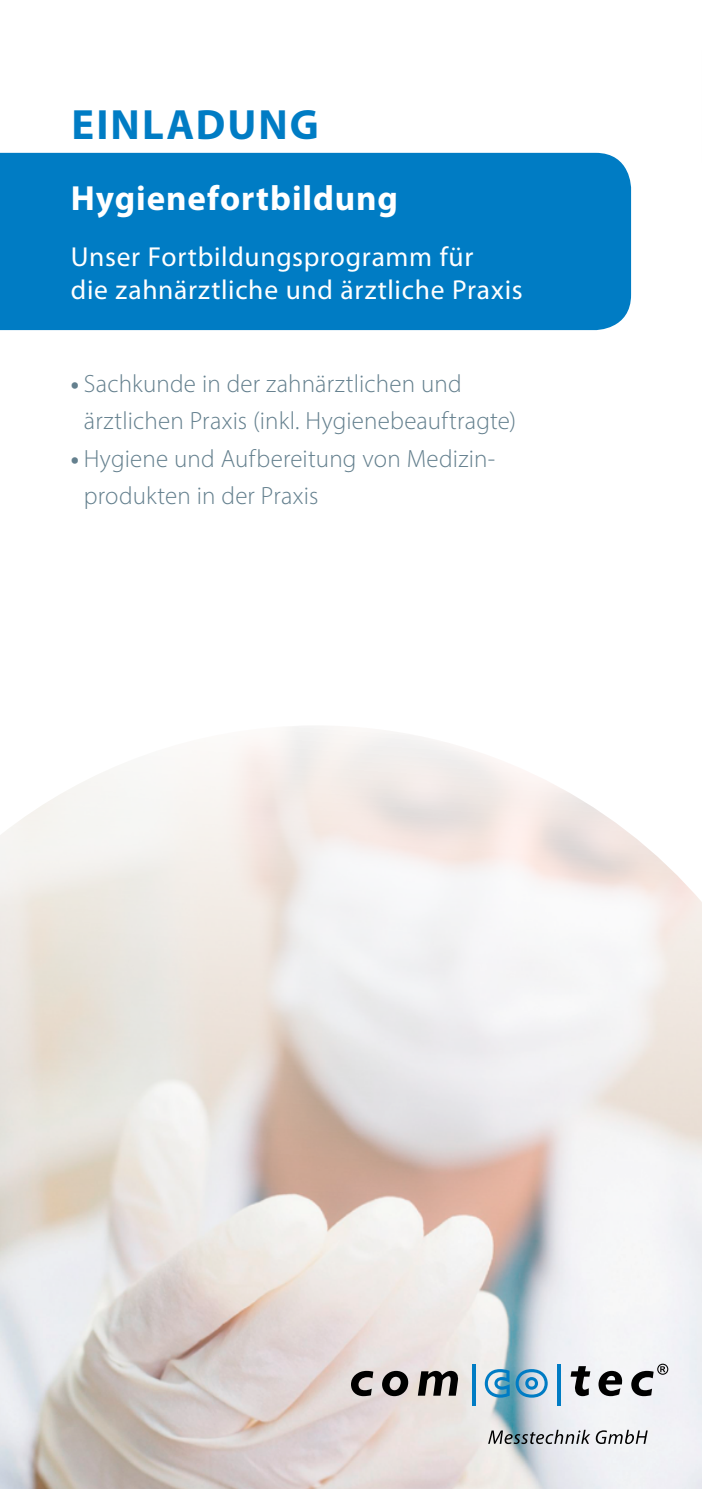
<style>
.page{position:relative;width:702px;height:1489px;background:#fff}
.page>*{position:absolute;margin:0;border:0;box-sizing:border-box;transform-origin:0 0}
.t1{font:700 42.5px "Myriad Pro";letter-spacing:.05em;color:#007cc4}
.t2{font:700 35px "Myriad Pro";letter-spacing:.025em;color:#fff}
.t3{font:27.5px/33px "Myriad Pro";letter-spacing:.025em;color:#fff}
.t4{font:300 25px/37.5px "Myriad Pro";letter-spacing:.005em;color:#64808e}
.s1{font-weight:700}
</style>
<div class="page">
<img style="left:0;top:726px;width:702px;height:762px">
<div style="left:0;top:153px;width:631px;height:177px;background:#007cc4"></div>
<svg style="left:351px;top:1370px;width:22px;height:25px"></svg>
<svg style="left:382px;top:1370px;width:26px;height:25px"></svg>
<svg style="left:418px;top:1370px;width:40px;height:25px"></svg>
<hr style="left:472px;top:1364px;width:3px;height:41px;background:#007cc4">
<svg style="left:484px;top:1368px;width:25px;height:29px"></svg>
<svg style="left:515px;top:1368px;width:32px;height:29px"></svg>
<hr style="left:557px;top:1364px;width:3px;height:41px;background:#007cc4">
<svg style="left:570px;top:1365px;width:20px;height:30px"></svg>
<svg style="left:598px;top:1370px;width:25px;height:25px"></svg>
<svg style="left:631px;top:1363px;width:37px;height:32px"></svg>
<svg style="left:488px;top:1429px;width:159px;height:14px"></svg>
<p class="t1" style="left:71px;top:97px;width:249px">EINLADUNG</p>
<p class="t2" style="left:71px;top:176px;width:328px">Hygienefortbildung</p>
<p class="t3" style="left:71px;top:240px;width:453px">Unser Fortbildungsprogramm für<br>die zahnärztliche und ärztliche Praxis</p>
<p class="t4" style="left:84px;top:364px;width:433px;text-indent:-13px"><span class="s1">•</span> Sachkunde in der zahnärztlichen und ärztlichen Praxis (inkl. Hygienebeauftragte)</p>
<p class="t4" style="left:84px;top:439px;width:413px;text-indent:-13px"><span class="s1">•</span> Hygiene und Aufbereitung von Medizin&shy;produkten in der Praxis</p>
</div>
